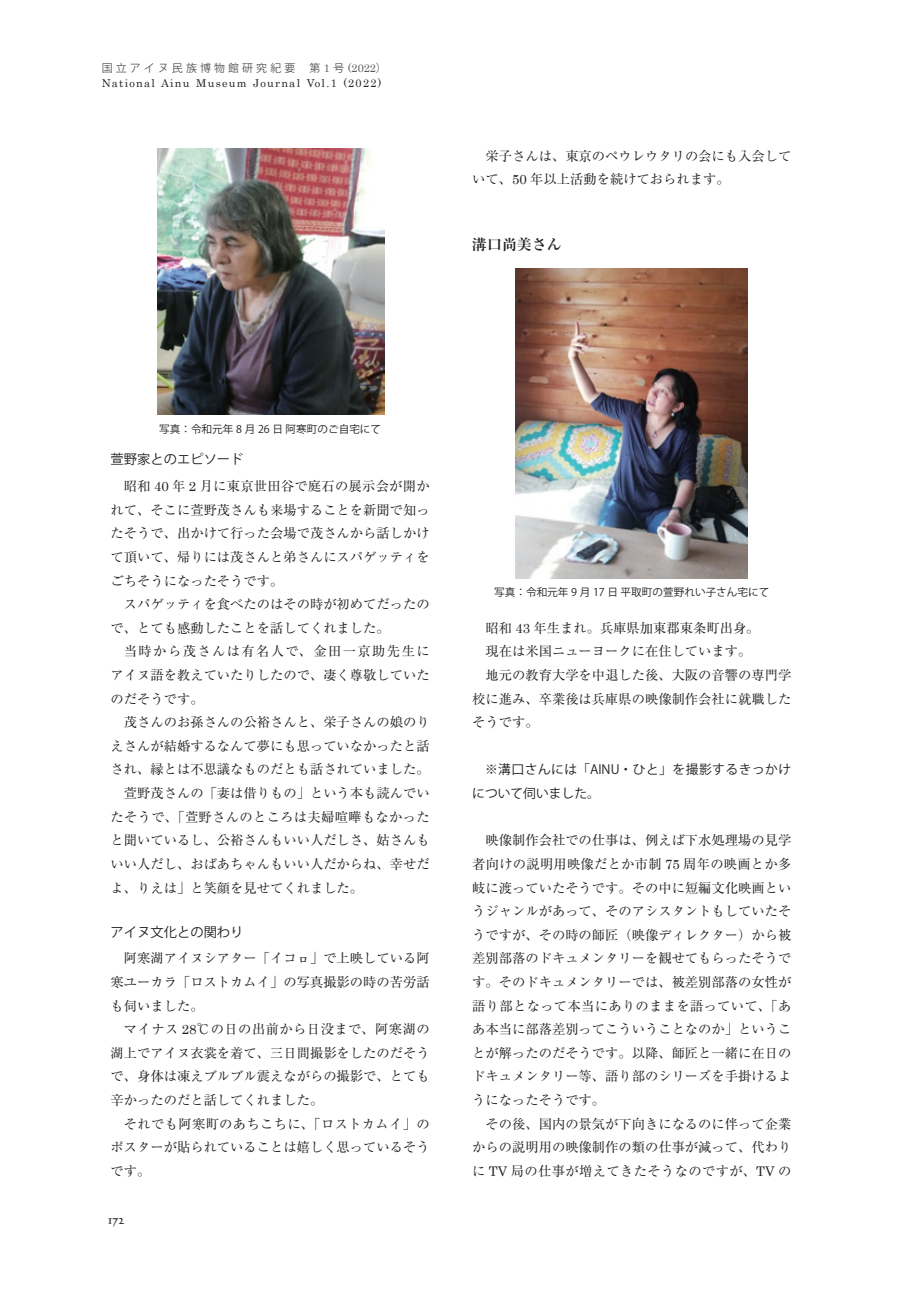
<style>
.page{position:relative;width:919px;height:1289px;background:#fff}
.page>*{position:absolute;margin:0;border:0;box-sizing:border-box;transform-origin:0 0}
.t1{font:700 14.85px "Ryumin Pro";color:#231f20}
.t2{font:13.8px "Calligraphic 421 BT Roman B";color:#231f20}
.t3{font:13.35px/23.5px "Ryumin Pro";color:#231f20;text-align:justify}
.t4{font:13.35px "Ryumin Pro";letter-spacing:.025em;color:#231f20}
.t5{font:13.35px "Koz Go Pro";color:#231f20}
.t6{font:12.75px/23.5px "Koz Go Pro";letter-spacing:.04em;color:#231f20}
.t7{font:10.95px "Century";letter-spacing:.115em;color:#231f20}
.t8{font:10.95px "Koz Go Pro";letter-spacing:.285em;color:#57585a}
.t9{font:10.65px "Koz Go Pro";color:#231f20}
.s1{font-family:"Century"}
.s2{font-family:"Yu Mincho";font-weight:600}
</style>
<div class="page">
<img style="left:516px;top:268px;width:231px;height:310px">
<img style="left:157px;top:148px;width:227px;height:267px">
<p class="t8" style="left:102px;top:61px;width:287px">国立アイヌ民族博物館研究紀要　第<span class="s1">1</span>号<span class="s1">(2022</span>）</p>
<p class="t7" style="left:102px;top:74px;width:281px">National Ainu Museum Journal Vol.1 (2022)</p>
<p class="t3" style="left:472px;top:143px;width:320px;text-indent:13px">栄子さんは、東京のペウレウタリの会にも入会していて、<span class="s1">50</span> 年以上活動を続けておられます。</p>
<p class="t1" style="left:472px;top:233px;width:91px">溝口尚美さん</p>
<p class="t9" style="left:159px;top:422px;width:224px">写真：令和元年 8 月 26 日 阿寒町のご自宅にて</p>
<p class="t5" style="left:111px;top:451px;width:134px">萱野家とのエピソード</p>
<p class="t3" style="left:111px;top:473px;width:320px;text-indent:13px">昭和 <span class="s1">40</span> 年 <span class="s1">2</span> 月に東京世田谷で庭石の展示会が開かれて、そこに萱野茂さんも来場することを新聞で知ったそうで、出かけて行った会場で茂さんから話しかけて頂いて、帰りには茂さんと弟さんにスパゲッティをごちそうになったそうです。</p>
<p class="t3" style="left:111px;top:591px;width:320px;text-indent:13px">スパゲッティを食べたのはその時が初めてだったので、とても感動したことを話してくれました。</p>
<p class="t3" style="left:111px;top:638px;width:320px;text-indent:13px">当時から茂さんは有名人で、金田一京助先生にアイヌ語を教えていたりしたので、凄く尊敬していたのだそうです。</p>
<p class="t3" style="left:124px;top:709px;width:307px">茂さんのお孫さんの公裕さんと、栄子さんの娘のり</p>
<p class="t3" style="left:111px;top:733px;width:320px">えさんが結婚するなんて夢にも思っていなかったと話</p>
<p class="t3" style="left:111px;top:756px;width:320px">され、縁とは不思議なものだとも話されていました。</p>
<p class="t3" style="left:124px;top:780px;width:307px">萱野茂さんの「妻は借りもの」という本も読んでい</p>
<p class="t4" style="left:111px;top:806px;width:320px">たそうで、「萱野さんのところは夫婦喧嘩もなかった</p>
<p class="t3" style="left:111px;top:827px;width:320px">と聞いているし、公裕さんもいい人だしさ、姑さんも</p>
<p class="t3" style="left:111px;top:851px;width:320px">いい人だし、おばあちゃんもいい人だからね、幸せだ</p>
<p class="t3" style="left:111px;top:874px;width:254px">よ、りえは」と笑顔を見せてくれました。</p>
<p class="t5" style="left:111px;top:923px;width:134px">アイヌ文化との関わり</p>
<p class="t3" style="left:111px;top:945px;width:320px;text-indent:13px">阿寒湖アイヌシアター「イコ<span class="s2">ㇿ</span>」で上映している阿寒ユーカラ「ロストカムイ」の写真撮影の時の苦労話も伺いました。</p>
<p class="t3" style="left:111px;top:1016px;width:320px;text-indent:13px">マイナス <span class="s1">28</span>℃の日の出前から日没まで、阿寒湖の湖上でアイヌ衣裳を着て、三日間撮影をしたのだそうで、身体は凍えブルブル震えながらの撮影で、とても辛かったのだと話してくれました。</p>
<p class="t3" style="left:111px;top:1110px;width:320px;text-indent:13px">それでも阿寒町のあちこちに、「ロストカムイ」のポスターが貼られていることは嬉しく思っているそうです。</p>
<p class="t2" style="left:108px;top:1209px;width:18px">172</p>
<p class="t9" style="left:494px;top:585px;width:277px">写真：令和元年 9 月 17 日 平取町の萱野れい子さん宅にて</p>
<p class="t3" style="left:485px;top:615px;width:329px">昭和 <span class="s1">43</span> 年生まれ。兵庫県加東郡東条町出身。　　　　</p>
<p class="t3" style="left:485px;top:638px;width:267px">現在は米国ニューヨークに在住しています。</p>
<p class="t3" style="left:485px;top:662px;width:307px">地元の教育大学を中退した後、大阪の音響の専門学</p>
<p class="t3" style="left:472px;top:686px;width:320px">校に進み、卒業後は兵庫県の映像制作会社に就職した</p>
<p class="t3" style="left:472px;top:709px;width:68px">そうです。</p>
<p class="t6" style="left:472px;top:758px;width:320px;text-indent:13px">※溝口さんには「AINU・ひと」を撮影するきっかけについて伺いました。</p>
<p class="t3" style="left:472px;top:827px;width:320px;text-indent:13px">映像制作会社での仕事は、例えば下水処理場の見学者向けの説明用映像だとか市制 <span class="s1">75</span> 周年の映画とか多岐に渡っていたそうです。その中に短編文化映画というジャンルがあって、そのアシスタントもしていたそうですが、その時の師匠（映像ディレクター）から被差別部落のドキュメンタリーを観せてもらったそうです。そのドキュメンタリーでは、被差別部落の女性が語り部となって本当にありのままを語っていて、「ああ本当に部落差別ってこういうことなのか」ということが解ったのだそうです。以降、師匠と一緒に在日のドキュメンタリー等、語り部のシリーズを手掛けるようになったそうです。</p>
<p class="t3" style="left:472px;top:1110px;width:320px;text-indent:13px">その後、国内の景気が下向きになるのに伴って企業からの説明用の映像制作の類の仕事が減って、代わりに <span class="s1">TV</span> 局の仕事が増えてきたそうなのですが、<span class="s1">TV</span> の</p>
</div>
